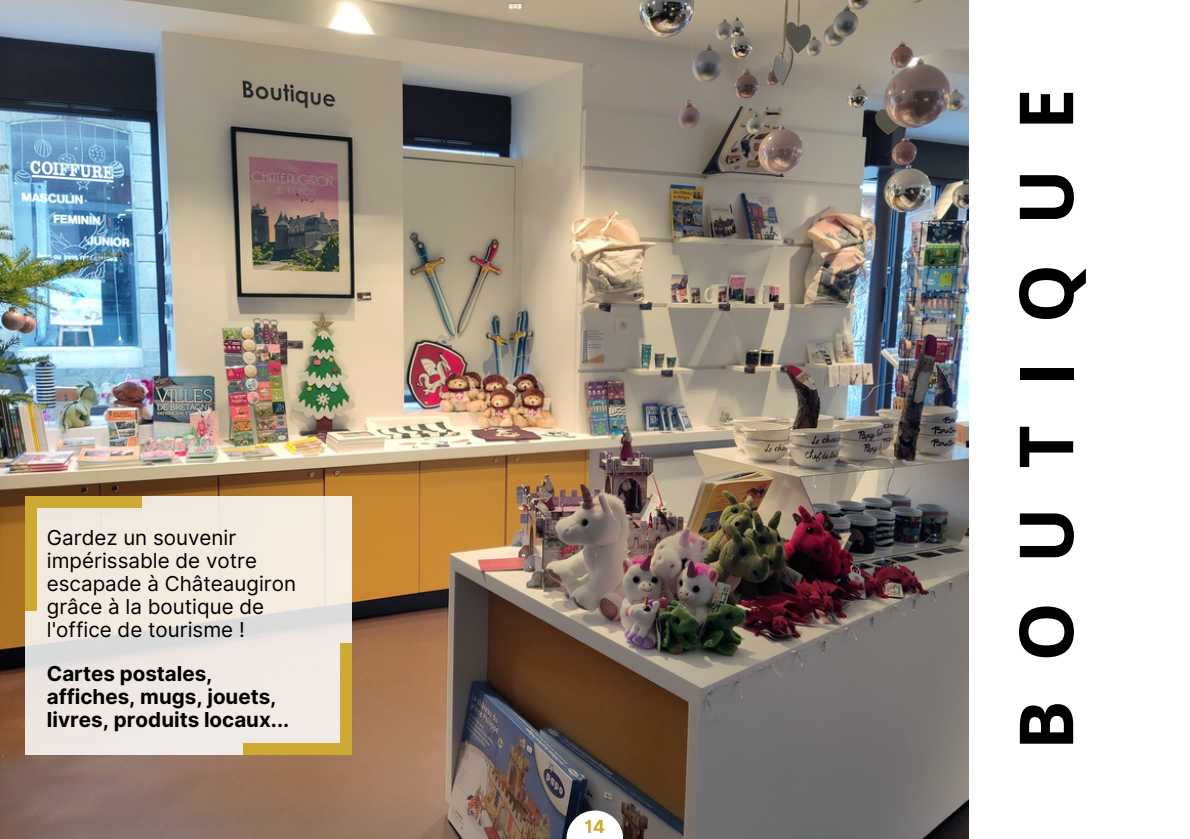
<style>
.page{position:relative;width:1190px;height:839px;background:#fff}
.page>*{position:absolute;margin:0;border:0;box-sizing:border-box;transform-origin:0 0}
.t1{font:700 74.8px "Open Sans";letter-spacing:.515em;color:#000}
.t2{font:20.6px/23.2px "Inter";color:#000}
.t3{font:700 20.6px/23.2px "Inter";color:#000}
.t4{font:700 18px "Inter";color:#ca3}
</style>
<div class="page">
<img style="left:0;top:0;width:968px;height:838px">
<svg style="left:26px;top:496px;width:326px;height:258px;fill:#f1eae0"></svg>
<div style="left:26px;top:496px;width:116px;height:11px;background:#ca3"></div>
<div style="left:26px;top:496px;width:11px;height:115px;background:#ca3"></div>
<div style="left:243px;top:743px;width:109px;height:12px;background:#ca3"></div>
<div style="left:340px;top:643px;width:11px;height:110px;background:#ca3"></div>
<svg style="left:566px;top:810px;width:57px;height:28px"></svg>
<p class="t2" style="left:47px;top:525px;width:251px">Gardez un souvenir impérissable de votre escapade à Châteaugiron grâce à la boutique de l'office de tourisme !</p>
<p class="t3" style="left:47px;top:661px;width:244px">Cartes postales, affiches, mugs, jouets, livres, produits locaux...</p>
<p class="t4" style="left:584px;top:815px;width:22px">14</p>
<p class="t1" style="left:993px;top:750px;width:663px;rotate:-90deg">BOUTIQUE</p>
</div>
